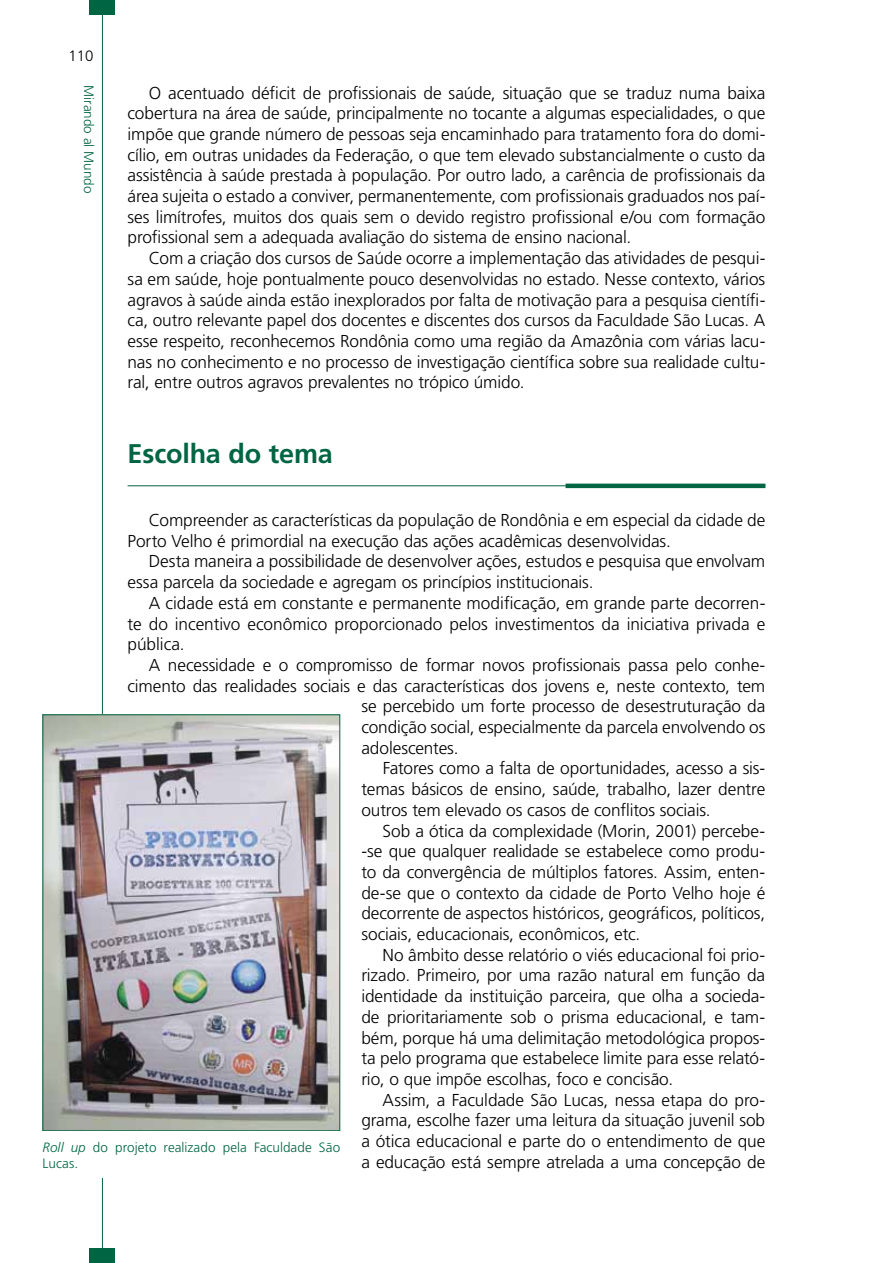
<style>
.page{position:relative;width:893px;height:1263px;background:#fff}
.page>*{position:absolute;margin:0;border:0;box-sizing:border-box;transform-origin:0 0}
.t1{font:700 27px "Frutiger";letter-spacing:-.01em;color:#006543}
.t2{font:300 17.25px/20.7px "Frutiger";letter-spacing:-.01em;color:#000;text-align:justify}
.t3{font:300 15px "Frutiger";color:#000}
.t4{font:300 13.5px/16.2px "Frutiger";color:#006543}
.s1{font-style:italic}
</style>
<div class="page">
<hr style="left:102px;top:0;width:1px;height:1263px;background:#006543">
<div style="left:89px;top:0;width:26px;height:15px;background:#006543"></div>
<div style="left:89px;top:1248px;width:26px;height:15px;background:#006543"></div>
<hr style="left:128px;top:485px;width:637px;height:1px;background:#006543">
<hr style="left:566px;top:484px;width:199px;height:4px;background:#006543">
<img style="left:45px;top:716px;width:293px;height:413px">
<div style="left:43px;top:714px;width:297px;height:417px;border:1px solid #006543"></div>
<p class="t3" style="left:69px;top:47px;width:27px">110</p>
<p class="t4" style="left:97px;top:85px;width:110px;rotate:90deg">Mirando al Mundo</p>
<p class="t2" style="left:128px;top:82px;width:639px;text-indent:21px">O acentuado déficit de profissionais de saúde, situação que se traduz numa baixa cobertura na área de saúde, principalmente no tocante a algumas especialidades, o que impõe que grande número de pessoas seja encaminhado para tratamento fora do domi&shy;cílio, em outras unidades da Federação, o que tem elevado substancialmente o custo da assistência à saúde prestada à população. Por outro lado, a carência de profissionais da área sujeita o estado a conviver, permanentemente, com profissionais graduados nos paí&shy;ses limítrofes, muitos dos quais sem o devido registro profissional e/ou com formação profissional sem a adequada avaliação do sistema de ensino nacional.</p>
<p class="t2" style="left:128px;top:248px;width:639px;text-indent:21px">Com a criação dos cursos de Saúde ocorre a implementação das atividades de pesqui&shy;sa em saúde, hoje pontualmente pouco desenvolvidas no estado. Nesse contexto, vários agravos à saúde ainda estão inexplorados por falta de motivação para a pesquisa científi&shy;ca, outro relevante papel dos docentes e discentes dos cursos da Faculdade São Lucas. A esse respeito, reconhecemos Rondônia como uma região da Amazônia com várias lacu&shy;nas no conhecimento e no processo de investigação científica sobre sua realidade cultu&shy;ral, entre outros agravos prevalentes no trópico úmido.</p>
<h1 class="t1" style="left:128px;top:438px;width:207px">Escolha do tema</h1>
<p class="t2" style="left:128px;top:510px;width:639px;text-indent:21px">Compreender as características da população de Rondônia e em especial da cidade de<br>Porto Velho é primordial na execução das ações acadêmicas desenvolvidas.</p>
<p class="t2" style="left:128px;top:551px;width:639px;text-indent:21px">Desta maneira a possibilidade de desenvolver ações, estudos e pesquisa que envolvam essa parcela da sociedade e agregam os princípios institucionais.</p>
<p class="t2" style="left:128px;top:592px;width:639px;text-indent:21px">A cidade está em constante e permanente modificação, em grande parte decorren&shy;te do incentivo econômico proporcionado pelos investimentos da iniciativa privada e pública.</p>
<p class="t2" style="left:149px;top:654px;width:618px">A necessidade e o compromisso de formar novos profissionais passa pelo conhe-</p>
<p class="t2" style="left:128px;top:675px;width:639px">cimento das realidades sociais e das características dos jovens e, neste contexto, tem</p>
<p class="t2" style="left:361px;top:696px;width:405px">se percebido um forte processo de desestruturação da</p>
<p class="t2" style="left:361px;top:717px;width:405px">condição social, especialmente da parcela envolvendo os</p>
<p class="t2" style="left:361px;top:737px;width:99px">adolescentes.</p>
<p class="t2" style="left:383px;top:758px;width:384px">Fatores como a falta de oportunidades, acesso a sis-</p>
<p class="t2" style="left:361px;top:779px;width:405px">temas básicos de ensino, saúde, trabalho, lazer dentre</p>
<p class="t2" style="left:361px;top:799px;width:351px">outros tem elevado os casos de conflitos sociais.</p>
<p class="t2" style="left:383px;top:820px;width:384px">Sob a ótica da complexidade (Morin, 2001) percebe-</p>
<p class="t2" style="left:361px;top:841px;width:405px">-se que qualquer realidade se estabelece como produ-</p>
<p class="t2" style="left:361px;top:861px;width:405px">to da convergência de múltiplos fatores. Assim, enten-</p>
<p class="t2" style="left:361px;top:882px;width:405px">de-se que o contexto da cidade de Porto Velho hoje é</p>
<p class="t2" style="left:361px;top:903px;width:405px">decorrente de aspectos históricos, geográficos, políticos,</p>
<p class="t2" style="left:361px;top:924px;width:280px">sociais, educacionais, econômicos, etc.</p>
<p class="t2" style="left:383px;top:944px;width:384px">No âmbito desse relatório o viés educacional foi prio-</p>
<p class="t2" style="left:361px;top:965px;width:405px">rizado. Primeiro, por uma razão natural em função da</p>
<p class="t2" style="left:361px;top:986px;width:405px">identidade da instituição parceira, que olha a socieda-</p>
<p class="t2" style="left:361px;top:1006px;width:405px">de prioritariamente sob o prisma educacional, e tam-</p>
<p class="t2" style="left:361px;top:1027px;width:405px">bém, porque há uma delimitação metodológica propos-</p>
<p class="t2" style="left:361px;top:1048px;width:405px">ta pelo programa que estabelece limite para esse relató-</p>
<p class="t2" style="left:361px;top:1068px;width:313px">rio, o que impõe escolhas, foco e concisão.</p>
<p class="t2" style="left:383px;top:1089px;width:384px">Assim, a Faculdade São Lucas, nessa etapa do pro-</p>
<p class="t2" style="left:361px;top:1110px;width:405px">grama, escolhe fazer uma leitura da situação juvenil sob</p>
<p class="t2" style="left:361px;top:1131px;width:405px">a ótica educacional e parte do o entendimento de que</p>
<p class="t2" style="left:361px;top:1151px;width:405px">a educação está sempre atrelada a uma concepção de</p>
<p class="t4" style="left:43px;top:1139px;width:299px"><span class="s1">Roll up</span> do projeto realizado pela Faculdade São<br>Lucas.</p>
</div>
